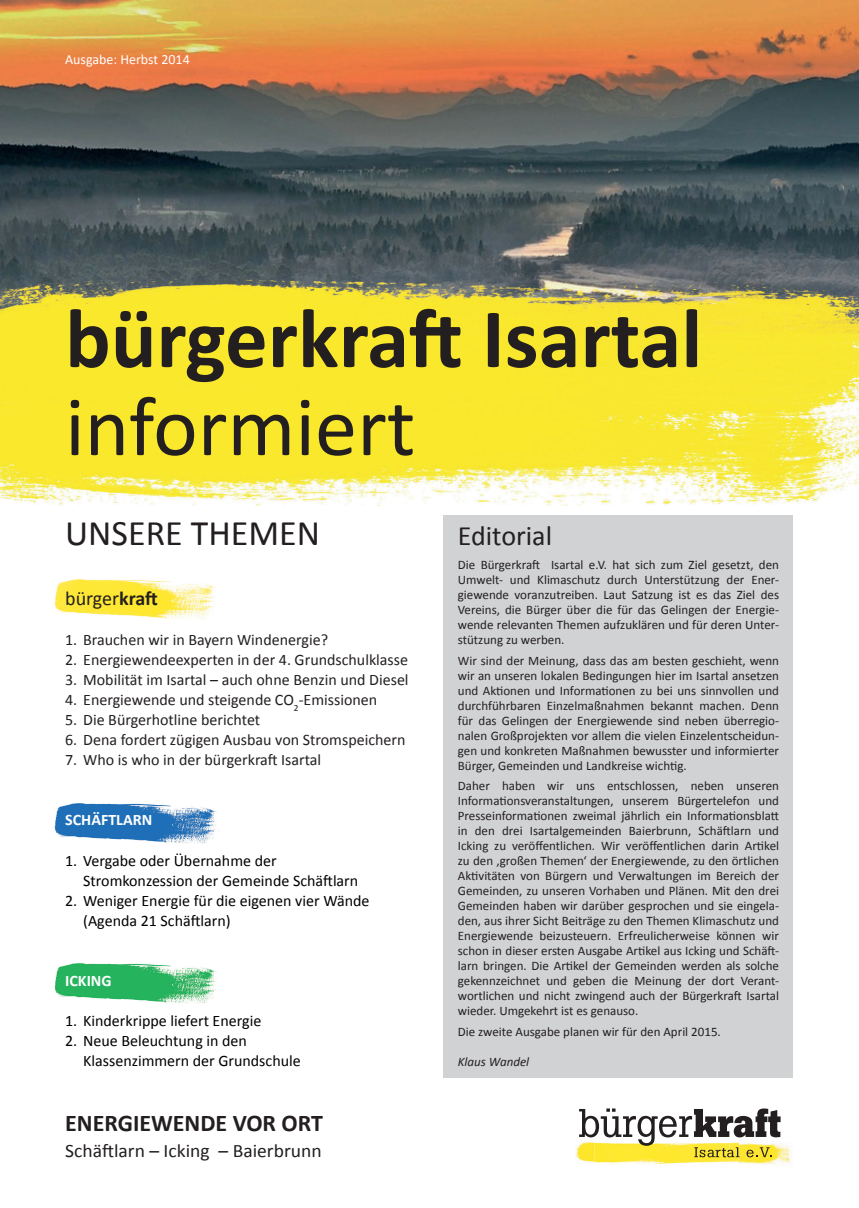
<style>
.page{position:relative;width:859px;height:1208px;background:#fff}
.page>*{position:absolute;margin:0;border:0;box-sizing:border-box;transform-origin:0 0}
.t1{font:700 85px "Calibri";color:#231f20}
.t2{font:85px "Calibri";color:#231f20}
.t3{font:36px "Calibri";color:#231f20}
.t4{font:28px "Calibri";color:#231f20}
.t5{font:700 24px "Calibri";color:#231f20}
.t6{font:20px "Calibri";color:#231f20}
.t7{font:19px "Calibri";color:#231f20}
.t8{font:16px "Calibri";color:#231f20}
.t9{font:16px/20px "Calibri";color:#000}
.t10{font:700 16px "Calibri";color:#fff}
.t11{font:14px "Calibri";color:#fff}
.t12{font:13px/15px "Calibri";color:#231f20;text-align:justify}
.t13{font:italic 13px "Calibri";color:#231f20}
.s1{font-weight:700}
</style>
<div class="page">
<img style="left:54px;top:579px;width:162px;height:40px">
<img style="left:54px;top:963px;width:165px;height:40px">
<img style="left:54px;top:803px;width:165px;height:40px">
<img style="left:0;top:0;width:859px;height:506px">
<div style="left:444px;top:515px;width:349px;height:562px;background:#d1d2d4"></div>
<img style="left:575px;top:1146px;width:20px;height:17px">
<img style="left:595px;top:1157px;width:134px;height:7px">
<img style="left:782px;top:1145px;width:9px;height:18px">
<img style="left:738px;top:1145px;width:44px;height:20px">
<svg style="left:579px;top:1108px;width:202px;height:49px"></svg>
<p class="t11" style="left:65px;top:50px;width:126px">Ausgabe: Herbst 2014</p>
<h1 class="t1" style="left:65px;top:284px;width:639px">bürgerkraft Isartal</h1>
<h1 class="t2" style="left:65px;top:373px;width:352px">informiert</h1>
<h2 class="t3" style="left:65px;top:510px;width:256px">UNSERE THEMEN</h2>
<h3 class="t6" style="left:65px;top:586px;width:94px">bürger<span class="s1">kraft</span></h3>
<p class="t8" style="left:65px;top:630px;width:264px">1. Brauchen wir in Bayern Windenergie?</p>
<p class="t8" style="left:65px;top:650px;width:344px">2. Energiewendeexperten in der 4. Grundschulklasse</p>
<p class="t8" style="left:65px;top:670px;width:345px">3. Mobilität im Isartal – auch ohne Benzin und Diesel</p>
<p class="t8" style="left:65px;top:690px;width:313px">4. Energiewende und steigende CO<sub>2</sub>-Emissionen</p>
<p class="t8" style="left:65px;top:710px;width:197px">5. Die Bürgerhotline berichtet</p>
<p class="t8" style="left:65px;top:730px;width:342px">6. Dena fordert zügigen Ausbau von Stromspeichern</p>
<p class="t8" style="left:65px;top:750px;width:258px">7. Who is who in der bürgerkraft Isartal</p>
<p class="t10" style="left:65px;top:810px;width:89px">SCHÄFTLARN</p>
<p class="t9" style="left:83px;top:850px;width:277px;text-indent:-18px">1. Vergabe oder Übernahme der<br>Stromkonzession der Gemeinde Schäftlarn</p>
<p class="t9" style="left:83px;top:890px;width:288px;text-indent:-18px">2. Weniger Energie für die eigenen vier Wände (Agenda 21 Schäftlarn)</p>
<p class="t10" style="left:65px;top:970px;width:48px">ICKING</p>
<p class="t9" style="left:65px;top:1010px;width:198px">1. Kinderkrippe liefert Energie</p>
<p class="t9" style="left:83px;top:1030px;width:219px;text-indent:-18px">2. Neue Beleuchtung in den<br>Klassenzimmern der Grundschule</p>
<h3 class="t5" style="left:65px;top:1107px;width:259px">ENERGIEWENDE VOR ORT</h3>
<h3 class="t7" style="left:65px;top:1138px;width:258px">Schäftlarn – Icking – Baierbrunn</h3>
<h3 class="t4" style="left:458px;top:518px;width:96px">Editorial</h3>
<p class="t12" style="left:458px;top:557px;width:323px">Die Bürgerkraft Isartal e.V. hat sich zum Ziel gesetzt, den Umwelt- und Klimaschutz durch Unterstützung der Ener&shy;giewende voranzutreiben. Laut Satzung ist es das Ziel des Vereins, die Bürger über die für das Gelingen der Energie&shy;wende relevanten Themen aufzuklären und für deren Unter&shy;stützung zu werben.</p>
<p class="t12" style="left:458px;top:653px;width:323px">Wir sind der Meinung, dass das am besten geschieht, wenn wir an unseren lokalen Bedingungen hier im Isartal ansetzen und Aktionen und Informationen zu bei uns sinnvollen und durchführbaren Einzelmaßnahmen bekannt machen. Denn für das Gelingen der Energiewende sind neben überregio&shy;nalen Großprojekten vor allem die vielen Einzelentscheidun&shy;gen und konkreten Maßnahmen bewusster und informierter Bürger, Gemeinden und Landkreise wichtig.</p>
<p class="t12" style="left:458px;top:778px;width:323px">Daher haben wir uns entschlossen, neben unseren Informationsveranstaltungen, unserem Bürgertelefon und Presseinformationen zweimal jährlich ein Informationsblatt in den drei Isartalgemeinden Baierbrunn, Schäftlarn und Icking zu veröffentlichen. Wir veröffentlichen darin Artikel zu den ‚großen Themen‘ der Energiewende, zu den örtlichen Aktivitäten von Bürgern und Verwaltungen im Bereich der Gemeinden, zu unseren Vorhaben und Plänen. Mit den drei Gemeinden haben wir darüber gesprochen und sie eingela&shy;den, aus ihrer Sicht Beiträge zu den Themen Klimaschutz und Energiewende beizusteuern. Erfreulicherweise können wir schon in dieser ersten Ausgabe Artikel aus Icking und Schäft&shy;larn bringen. Die Artikel der Gemeinden werden als solche gekennzeichnet und geben die Meinung der dort Verant&shy;wortlichen und nicht zwingend auch der Bürgerkraft Isartal wieder. Umgekehrt ist es genauso.</p>
<p class="t12" style="left:458px;top:1024px;width:265px">Die zweite Ausgabe planen wir für den April 2015.</p>
<p class="t13" style="left:458px;top:1053px;width:73px">Klaus Wandel</p>
</div>
